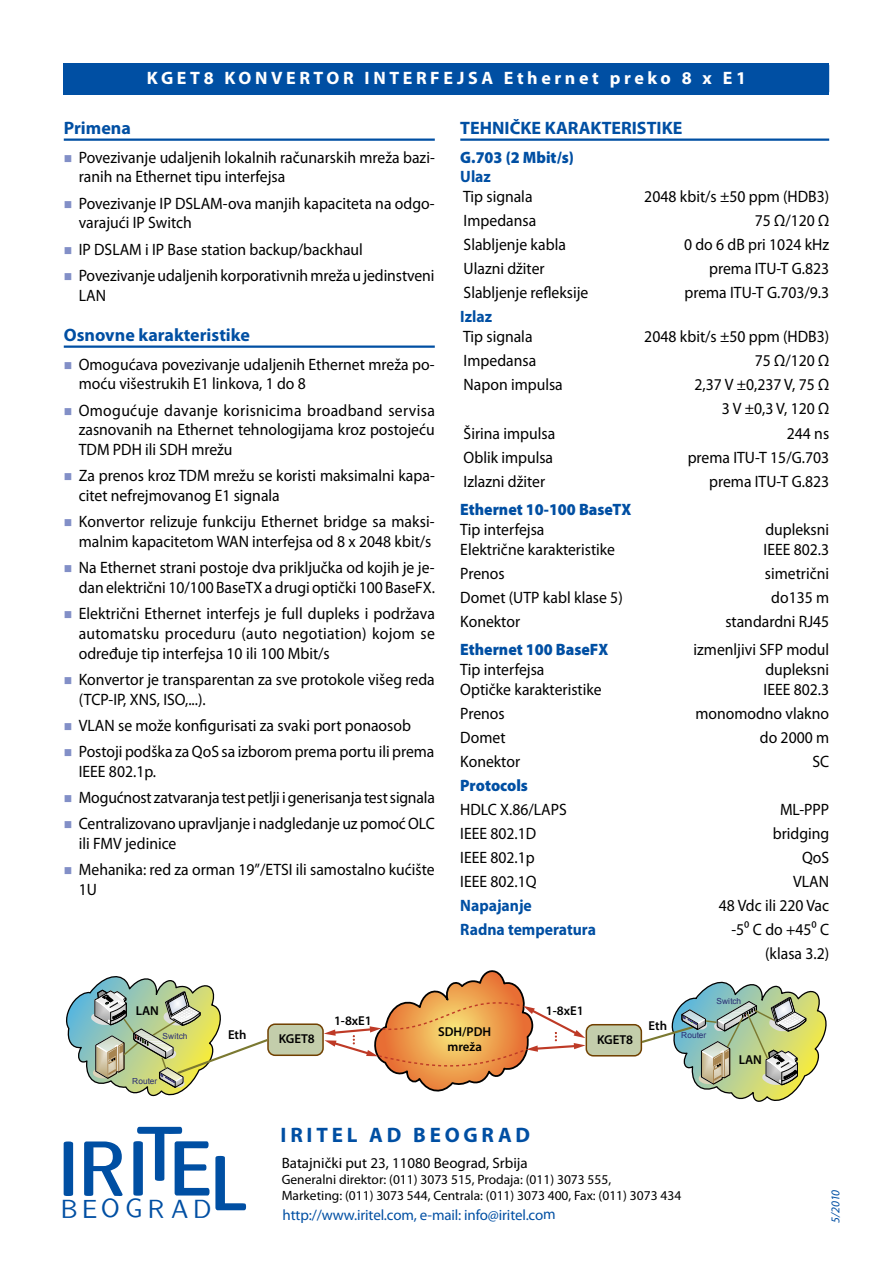
<style>
.page{position:relative;width:893px;height:1263px;background:#fff}
.page>*{position:absolute;margin:0;border:0;box-sizing:border-box;transform-origin:0 0}
.t1{font:81px "CMSSDC10";color:#004fa3}
.t2{font:27px "CMSS10";letter-spacing:.46em;color:#004fa3}
.t3{font:700 21px "Myriad Pro";letter-spacing:.18em;color:#004fa3}
.t4{font:700 18px "Myriad Pro";color:#004fa3}
.t5{font:700 18px "Myriad Pro";letter-spacing:.2em;color:#fff}
.t6{font:16.5px/19.8px "Myriad Pro";color:#000;scale:.95 1}
.t7{font:900 16.5px "Myriad Pro";color:#004fa3;scale:.95 1}
.t8{font:700 16.5px "Myriad Pro";color:#004fa3;scale:.95 1}
.t9{font:15px "Myriad Pro";letter-spacing:-.01em;color:#004fa3}
.t10{font:15px "Myriad Pro";color:#000}
.t11{font:13.5px/16.2px "Myriad Pro";color:#000}
.t12{font:600 12.9px/15.5px "Myriad Pro";color:#000;text-align:center}
.t13{font:italic 12px "Myriad Pro";color:#004fa3}
.t14{font:8.4px "Arial";letter-spacing:.005em;color:#282a73}
</style>
<div class="page">
<div style="left:64px;top:64px;width:765px;height:31px;background:#004fa3"></div>
<hr style="left:460px;top:139px;width:369px;height:2px;background:#004fa3">
<hr style="left:64px;top:139px;width:371px;height:2px;background:#004fa3">
<hr style="left:64px;top:345px;width:371px;height:3px;background:#004fa3">
<div style="left:268px;top:1024px;width:55px;height:31px;background:#c3cdab;border-radius:7px"></div>
<div style="left:267px;top:1023px;width:57px;height:33px;border:2px solid #704000;border-radius:7px"></div>
<div style="left:586px;top:1025px;width:55px;height:31px;background:#c3cdab;border-radius:7px"></div>
<div style="left:586px;top:1024px;width:56px;height:32px;border:2px solid #704000;border-radius:7px"></div>
<svg style="left:66px;top:976px;width:204px;height:121px"></svg>
<svg style="left:324px;top:970px;width:262px;height:122px"></svg>
<svg style="left:639px;top:981px;width:188px;height:121px"></svg>
<p class="t5" style="left:147px;top:66px;width:600px">KGET8 KONVERTOR INTERFEJSA Ethernet preko 8 x E1</p>
<p class="t4" style="left:64px;top:116px;width:69px">Primena</p>
<p class="t6" style="left:79px;top:147px;width:376px">Povezivanje udaljenih lokalnih računarskih mreža bazi&shy;ranih na Ethernet tipu interfejsa</p>
<p class="t6" style="left:79px;top:193px;width:376px">Povezivanje IP DSLAM-ova manjih kapaciteta na odgo&shy;varajući IP Switch</p>
<p class="t6" style="left:79px;top:236px;width:376px;line-height:26.2px">IP DSLAM i IP Base station backup/backhaul<br>Povezivanje udaljenih korporativnih mreža u jedinstveni</p>
<p class="t6" style="left:79px;top:285px;width:30px">LAN</p>
<p class="t4" style="left:64px;top:323px;width:188px">Osnovne karakteristike</p>
<p class="t6" style="left:79px;top:354px;width:376px">Omogućava povezivanje udaljenih Ethernet mreža po&shy;moću višestrukih E1 linkova, 1 do 8</p>
<p class="t6" style="left:79px;top:400px;width:376px;text-align:justify">Omogućuje davanje korisnicima broadband servisa zasnovanih na Ethernet tehnologijama kroz postojeću TDM PDH ili SDH mrežu</p>
<p class="t6" style="left:79px;top:466px;width:376px">Za prenos kroz TDM mrežu se koristi maksimalni kapa&shy;citet nefrejmovanog E1 signala</p>
<p class="t6" style="left:79px;top:512px;width:376px">Konvertor relizuje funkciju Ethernet bridge sa maksi&shy;malnim kapacitetom WAN interfejsa od 8 x 2048 kbit/s</p>
<p class="t6" style="left:79px;top:558px;width:376px">Na Ethernet strani postoje dva priključka od kojih je je&shy;dan električni 10/100 BaseTX a drugi optički 100 BaseFX.</p>
<p class="t6" style="left:79px;top:604px;width:376px;text-align:justify">Električni Ethernet interfejs je full dupleks i podržava automatsku proceduru (auto negotiation) kojom se određuje tip interfejsa 10 ili 100 Mbit/s</p>
<p class="t6" style="left:79px;top:669px;width:376px">Konvertor je transparentan za sve protokole višeg reda (TCP-IP, XNS, ISO,...).</p>
<p class="t6" style="left:79px;top:712px;width:376px;line-height:26.2px">VLAN se može konfigurisati za svaki port ponaosob<br>Postoji podška za QoS sa izborom prema portu ili prema</p>
<p class="t6" style="left:79px;top:758px;width:376px;line-height:26.2px">IEEE 802.1p.<br>Mogućnost zatvaranja test petlji i generisanja test signala<br>Centralizovano upravljanje i nadgledanje uz pomoć OLC</p>
<p class="t6" style="left:79px;top:830px;width:376px;line-height:26.2px">ili FMV jedinice<br>Mehanika: red za orman 19”/ETSI ili samostalno kućište</p>
<p class="t6" style="left:79px;top:879px;width:21px">1U</p>
<p class="t4" style="left:460px;top:116px;width:223px">TEHNIČKE KARAKTERISTIKE</p>
<p class="t7" style="left:460px;top:148px;width:121px">G.703 (2 Mbit/s)</p>
<p class="t8" style="left:460px;top:166px;width:34px">Ulaz</p>
<p class="t6" style="left:463px;top:186px;width:75px">Tip signala</p>
<p class="t6" style="left:644px;top:186px;width:196px">2048 kbit/s ±50 ppm (HDB3)</p>
<p class="t6" style="left:464px;top:211px;width:78px">Impedansa</p>
<p class="t6" style="left:755px;top:211px;width:80px">75 Ω/120 Ω</p>
<p class="t6" style="left:464px;top:235px;width:109px">Slabljenje kabla</p>
<p class="t6" style="left:684px;top:235px;width:154px">0 do 6 dB pri 1024 kHz</p>
<p class="t6" style="left:464px;top:259px;width:87px">Ulazni džiter</p>
<p class="t6" style="left:709px;top:259px;width:128px">prema ITU-T G.823</p>
<p class="t6" style="left:464px;top:283px;width:133px">Slabljenje refleksije</p>
<p class="t6" style="left:684px;top:283px;width:154px">prema ITU-T G.703/9.3</p>
<p class="t8" style="left:460px;top:306px;width:35px">Izlaz</p>
<p class="t6" style="left:463px;top:327px;width:75px">Tip signala</p>
<p class="t6" style="left:644px;top:327px;width:196px">2048 kbit/s ±50 ppm (HDB3)</p>
<p class="t6" style="left:464px;top:351px;width:78px">Impedansa</p>
<p class="t6" style="left:755px;top:351px;width:80px">75 Ω/120 Ω</p>
<p class="t6" style="left:464px;top:375px;width:106px">Napon impulsa</p>
<p class="t6" style="left:695px;top:373px;width:143px;line-height:24px;text-align:right">2,37 V ±0,237 V, 75 Ω<br>3 V ±0,3 V, 120 Ω</p>
<p class="t6" style="left:464px;top:423px;width:98px">Širina impulsa</p>
<p class="t6" style="left:787px;top:423px;width:46px">244 ns</p>
<p class="t6" style="left:464px;top:447px;width:96px">Oblik impulsa</p>
<p class="t6" style="left:688px;top:447px;width:150px">prema ITU-T 15/G.703</p>
<p class="t6" style="left:464px;top:471px;width:87px">Izlazni džiter</p>
<p class="t6" style="left:709px;top:471px;width:128px">prema ITU-T G.823</p>
<p class="t7" style="left:460px;top:500px;width:182px">Ethernet 10-100 BaseTX</p>
<p class="t6" style="left:460px;top:519px;width:90px">Tip interfejsa</p>
<p class="t6" style="left:765px;top:519px;width:69px">dupleksni</p>
<p class="t6" style="left:460px;top:539px;width:164px">Električne karakteristike</p>
<p class="t6" style="left:764px;top:539px;width:71px">IEEE 802.3</p>
<p class="t6" style="left:460px;top:563px;width:48px">Prenos</p>
<p class="t6" style="left:765px;top:563px;width:69px">simetrični</p>
<p class="t6" style="left:460px;top:587px;width:173px">Domet (UTP kabl klase 5)</p>
<p class="t6" style="left:771px;top:587px;width:63px">do135 m</p>
<p class="t6" style="left:460px;top:611px;width:64px">Konektor</p>
<p class="t6" style="left:725px;top:611px;width:111px">standardni RJ45</p>
<p class="t7" style="left:460px;top:640px;width:157px">Ethernet 100 BaseFX</p>
<p class="t6" style="left:694px;top:639px;width:144px">izmenljivi SFP modul</p>
<p class="t6" style="left:460px;top:659px;width:90px">Tip interfejsa</p>
<p class="t6" style="left:765px;top:659px;width:69px">dupleksni</p>
<p class="t6" style="left:460px;top:679px;width:150px">Optičke karakteristike</p>
<p class="t6" style="left:764px;top:679px;width:71px">IEEE 802.3</p>
<p class="t6" style="left:460px;top:703px;width:48px">Prenos</p>
<p class="t6" style="left:695px;top:703px;width:142px">monomodno vlakno</p>
<p class="t6" style="left:460px;top:727px;width:49px">Domet</p>
<p class="t6" style="left:760px;top:727px;width:74px">do 2000 m</p>
<p class="t6" style="left:460px;top:751px;width:64px">Konektor</p>
<p class="t6" style="left:812px;top:751px;width:19px">SC</p>
<p class="t7" style="left:460px;top:776px;width:73px">Protocols</p>
<p class="t6" style="left:460px;top:799px;width:114px">HDLC X.86/LAPS</p>
<p class="t6" style="left:780px;top:799px;width:53px">ML-PPP</p>
<p class="t6" style="left:460px;top:823px;width:82px">IEEE 802.1D</p>
<p class="t6" style="left:773px;top:823px;width:61px">bridging</p>
<p class="t6" style="left:460px;top:847px;width:80px">IEEE 802.1p</p>
<p class="t6" style="left:802px;top:847px;width:30px">QoS</p>
<p class="t6" style="left:460px;top:871px;width:82px">IEEE 802.1Q</p>
<p class="t6" style="left:793px;top:871px;width:39px">VLAN</p>
<p class="t8" style="left:460px;top:895px;width:77px">Napajanje</p>
<p class="t6" style="left:719px;top:895px;width:118px">48 Vdc ili 220 Vac</p>
<p class="t8" style="left:460px;top:919px;width:144px">Radna temperatura</p>
<p class="t6" style="left:731px;top:917px;width:104px;line-height:24px;text-align:right">-5⁰ C do +45⁰ C (klasa 3.2)</p>
<p class="t12" style="left:136px;top:1002px;width:25px">LAN</p>
<p class="t14" style="left:163px;top:1031px;width:26px">Switch</p>
<p class="t12" style="left:228px;top:1026px;width:20px">Eth</p>
<p class="t14" style="left:132px;top:1075px;width:27px">Router</p>
<h1 class="t1" style="left:57px;top:1135px;width:142px">IR ITE</h1>
<h2 class="t2" style="left:61px;top:1198px;width:144px">BEOGRAD</h2>
<h1 class="t1" style="left:209px;top:1150px;width:31px">L</h1>
<p class="t12" style="left:546px;top:1003px;width:39px">1-8xE1</p>
<p class="t12" style="left:334px;top:1012px;width:39px">1-8xE1</p>
<p class="t12" style="left:279px;top:1031px;width:38px">KGET8</p>
<p class="t12" style="left:438px;top:1023px;width:55px">SDH/PDH mreža</p>
<p class="t12" style="left:597px;top:1031px;width:38px">KGET8</p>
<p class="t12" style="left:649px;top:1018px;width:20px">Eth</p>
<p class="t14" style="left:716px;top:995px;width:26px">Switch</p>
<p class="t14" style="left:681px;top:1030px;width:27px">Router</p>
<p class="t12" style="left:739px;top:1052px;width:25px">LAN</p>
<p class="t3" style="left:281px;top:1121px;width:251px">IRITEL AD BEOGRAD</p>
<p class="t10" style="left:282px;top:1153px;width:248px">Batajnički put 23, 11080 Beograd, Srbija</p>
<p class="t11" style="left:282px;top:1171px;width:401px">Generalni direktor: (011) 3073 515, Prodaja: (011) 3073 555,<br>Marketing: (011) 3073 544, Centrala: (011) 3073 400, Fax: (011) 3073 434</p>
<p class="t9" style="left:283px;top:1205px;width:275px">http://www.iritel.com, e-mail: info@iritel.com</p>
<p class="t13" style="left:828px;top:1223px;width:35px;rotate:-90deg">5/2010</p>
</div>
